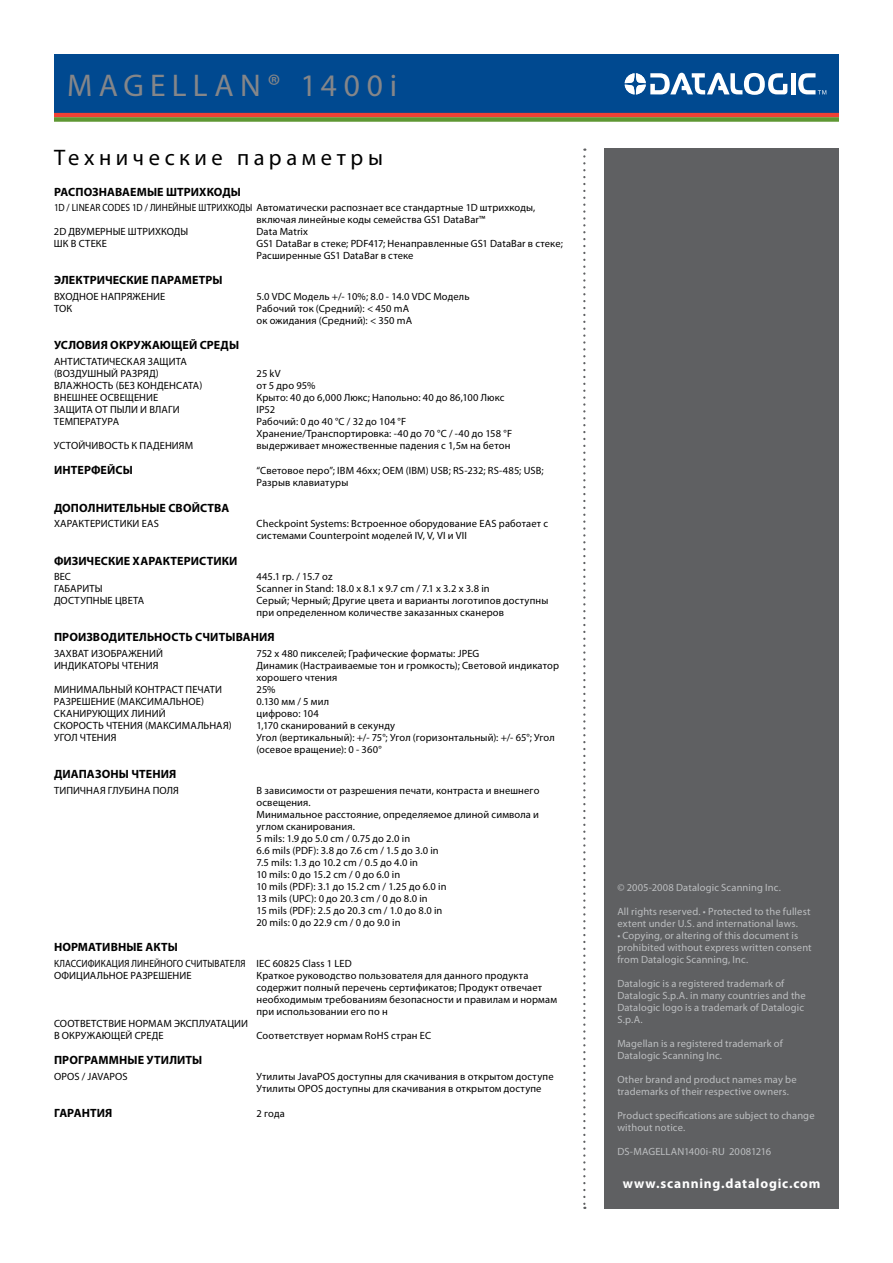
<style>
.page{position:relative;width:893px;height:1263px;background:#fff}
.page>*{position:absolute;margin:0;border:0;box-sizing:border-box;transform-origin:0 0}
.t1{font:31.5px "Myriad Pro";letter-spacing:.205em;color:#858689}
.t2{font:22.5px "Myriad Pro";letter-spacing:.205em;color:#000}
.t3{font:700 13.5px "Myriad Pro";letter-spacing:.06em;color:#fff}
.t4{font:700 12px "Myriad Pro";letter-spacing:.01em;color:#000}
.t5{font:10.5px/12px "Myriad Pro";letter-spacing:.015em;color:#000}
.t6{font:10.5px/12px "Myriad Pro";letter-spacing:.01em;color:#bcbec0}
.t7{font:10.5px/12px "Myriad Pro";letter-spacing:.015em;color:#000;scale:.89 1}
.t8{font:10.5px "Myriad Pro";letter-spacing:.1em;color:#000}
</style>
<div class="page">
<div style="left:604px;top:148px;width:235px;height:1061px;background:#5f6062"></div>
<svg style="left:583px;top:149px;width:2px;height:1060px"></svg>
<div style="left:54px;top:54px;width:785px;height:59px;background:#004990"></div>
<hr style="left:54px;top:113px;width:785px;height:4px;background:#ef4135">
<div style="left:54px;top:117px;width:785px;height:5px;background:#5e9732"></div>
<hr style="left:791px;top:73px;width:4px;height:21px;background:#fff">
<svg style="left:625px;top:73px;width:162px;height:22px"></svg>
<svg style="left:798px;top:73px;width:28px;height:21px"></svg>
<h1 class="t1" style="left:67px;top:66px;width:331px">Magell an® 1400i</h1>
<h2 class="t2" style="left:54px;top:144px;width:330px">Технические параметры</h2>
<p class="t4" style="left:54px;top:184px;width:189px">Распознаваемые штрихкоды</p>
<p class="t7" style="left:54px;top:201px;width:170px">1D / Linear Codes 1D / Линейные штри</p>
<p class="t7" style="left:256px;top:201px;width:315px;text-indent:-34px">хкоды Автоматически распознает все стандартные 1D штрихкоды, включая линейные коды семейства GS1 DataBar™</p>
<p class="t5" style="left:54px;top:225px;width:82px">2D Двумерн ые штри</p>
<p class="t5" style="left:155px;top:225px;width:14px">хкод</p>
<p class="t5" style="left:181px;top:225px;width:9px">ы</p>
<p class="t5" style="left:256px;top:225px;width:53px">Data Matrix</p>
<p class="t5" style="left:54px;top:237px;width:54px">ШК в стеке</p>
<p class="t5" style="left:256px;top:237px;width:308px">GS1 DataBar в стеке; PDF417; Ненаправленные GS1 DataBar в стеке;<br>Расширенные GS1 DataBar в стеке</p>
<p class="t4" style="left:54px;top:273px;width:170px">Электрические параметры</p>
<p class="t5" style="left:54px;top:290px;width:20px">Входно</p>
<p class="t5" style="left:93px;top:290px;width:15px">е напр</p>
<p class="t5" style="left:127px;top:290px;width:40px">яжени е</p>
<p class="t5" style="left:257px;top:290px;width:215px">5.0 VDC Модель +/- 10%; 8.0 - 14.0 VDC Модель</p>
<p class="t5" style="left:54px;top:302px;width:11px">Ток</p>
<p class="t5" style="left:257px;top:302px;width:157px">Рабочий ток (Средний): &lt; 450 mA ок ожидания (Средний): &lt; 350 mA</p>
<p class="t4" style="left:54px;top:337px;width:187px">Условия окружающей среды</p>
<p class="t5" style="left:54px;top:355px;width:14px">Антистати</p>
<p class="t5" style="left:109px;top:355px;width:67px">ческая защита</p>
<p class="t5" style="left:54px;top:367px;width:10px">(возд</p>
<p class="t5" style="left:82px;top:367px;width:45px">ушный разр</p>
<p class="t5" style="left:143px;top:367px;width:17px">яд)</p>
<p class="t5" style="left:257px;top:367px;width:26px">25 kV</p>
<p class="t5" style="left:54px;top:379px;width:35px">Влажност</p>
<p class="t5" style="left:108px;top:379px;width:37px">ь (без конд</p>
<p class="t5" style="left:164px;top:379px;width:13px">енсата</p>
<p class="t5" style="left:200px;top:379px;width:4px">)</p>
<p class="t5" style="left:256px;top:379px;width:60px">от 5 дро 95%</p>
<p class="t5" style="left:54px;top:391px;width:54px">Внешн ее осв</p>
<p class="t5" style="left:120px;top:391px;width:40px">ещени е</p>
<p class="t5" style="left:256px;top:391px;width:250px">Крыто: 40 до 6,000 Люкс; Напольно: 40 до 86,100 Люкс</p>
<p class="t5" style="left:54px;top:403px;width:28px">Защита</p>
<p class="t5" style="left:95px;top:403px;width:82px">от пыли ивлаги</p>
<p class="t5" style="left:256px;top:403px;width:20px">IP52</p>
<p class="t5" style="left:54px;top:415px;width:59px">Темп ература</p>
<p class="t5" style="left:256px;top:415px;width:257px">Рабочий: 0 до 40 °C / 32 до 104 °F<br>Хранение/Транспортировка: -40 до 70 °C / -40 до 158 °F</p>
<p class="t5" style="left:54px;top:439px;width:7px">Усто</p>
<p class="t5" style="left:78px;top:439px;width:21px">йчивост</p>
<p class="t5" style="left:124px;top:439px;width:24px">ь к пад</p>
<p class="t5" style="left:160px;top:439px;width:30px">ениям</p>
<p class="t5" style="left:256px;top:439px;width:255px">выдерживает множественные падения с 1,5м на бетон</p>
<p class="t4" style="left:54px;top:462px;width:80px">Интерфейсы</p>
<p class="t5" style="left:256px;top:464px;width:289px">“Световое перо”; IBM 46xx; OEM (IBM) USB; RS-232; RS-485; USB;<br>Разрыв клавиатуры</p>
<p class="t4" style="left:54px;top:500px;width:177px">Дополнительные свойства</p>
<p class="t5" style="left:54px;top:517px;width:7px">Характ</p>
<p class="t5" style="left:90px;top:517px;width:13px">еристики</p>
<p class="t5" style="left:142px;top:517px;width:19px">EA S</p>
<p class="t5" style="left:257px;top:517px;width:293px">Checkpoint Systems: Встроенное оборудование EAS работает с системами Counterpoint моделей IV, V, VI и VII</p>
<p class="t4" style="left:54px;top:553px;width:185px">Физические характеристики</p>
<p class="t5" style="left:54px;top:570px;width:15px">Вес</p>
<p class="t5" style="left:257px;top:570px;width:78px">445.1 rp. / 15.7 oz</p>
<p class="t5" style="left:54px;top:582px;width:7px">Габарит</p>
<p class="t5" style="left:95px;top:582px;width:9px">ы</p>
<p class="t5" style="left:257px;top:582px;width:235px">Scanner in Stand: 18.0 x 8.1 x 9.7 cm / 7.1 x 3.2 x 3.8 in</p>
<p class="t5" style="left:54px;top:594px;width:14px">Дост</p>
<p class="t5" style="left:80px;top:594px;width:58px">упн ые цвета</p>
<p class="t5" style="left:257px;top:594px;width:293px">Серый; Черный; Другие цвета и варианты логотипов доступны при определенном количестве заказанных сканеров</p>
<p class="t4" style="left:54px;top:630px;width:9px">Про</p>
<p class="t4" style="left:78px;top:630px;width:198px">изводительность считывания</p>
<p class="t5" style="left:54px;top:647px;width:25px">Захват</p>
<p class="t5" style="left:91px;top:647px;width:7px">изобра</p>
<p class="t5" style="left:128px;top:647px;width:36px">жени й</p>
<p class="t5" style="left:257px;top:647px;width:224px">752 x 480 пикселей; Графические форматы: JPEG</p>
<p class="t5" style="left:54px;top:659px;width:15px">Индикатор</p>
<p class="t5" style="left:112px;top:659px;width:48px">ы чтения</p>
<p class="t5" style="left:257px;top:659px;width:304px">Динамик (Настраиваемые тон и громкость); Световой индикатор хорошего чтения</p>
<p class="t5" style="left:54px;top:683px;width:17px">Минимал</p>
<p class="t5" style="left:105px;top:683px;width:37px">ьный контраст</p>
<p class="t5" style="left:186px;top:683px;width:24px">печати</p>
<p class="t5" style="left:256px;top:683px;width:21px">25%</p>
<p class="t5" style="left:54px;top:695px;width:75px">Разреш ени е (максимал</p>
<p class="t5" style="left:176px;top:695px;width:30px">ьное)</p>
<p class="t5" style="left:256px;top:695px;width:74px">0.130 мм / 5 мил</p>
<p class="t5" style="left:54px;top:707px;width:14px">Сканир</p>
<p class="t5" style="left:92px;top:707px;width:47px">ующих лини</p>
<p class="t5" style="left:159px;top:707px;width:8px">й</p>
<p class="t5" style="left:256px;top:707px;width:64px">цифрово: 104</p>
<p class="t5" style="left:54px;top:719px;width:14px">Скорост</p>
<p class="t5" style="left:98px;top:719px;width:67px">ь чтения (Максимал</p>
<p class="t5" style="left:204px;top:719px;width:30px">ьная)</p>
<p class="t5" style="left:257px;top:719px;width:140px">1,170 сканирований в секунду</p>
<p class="t5" style="left:54px;top:731px;width:64px">Угол чтения</p>
<p class="t5" style="left:257px;top:731px;width:300px">Угол (вертикальный): +/- 75°; Угол (горизонтальный): +/- 65°; Угол (осевое вращение): 0 - 360°</p>
<p class="t4" style="left:54px;top:766px;width:124px">Диапазоны чтения</p>
<p class="t5" style="left:54px;top:784px;width:8px">типи</p>
<p class="t5" style="left:80px;top:784px;width:52px">чная глубина</p>
<p class="t5" style="left:153px;top:784px;width:8px">пол</p>
<p class="t5" style="left:173px;top:784px;width:7px">я</p>
<p class="t5" style="left:256px;top:784px;width:284px">В зависимости от разрешения печати, контраста и внешнего освещения.<br>Минимальное расстояние, определяемое длиной символа и углом сканирования.<br>5 mils: 1.9 до 5.0 cm / 0.75 до 2.0 in<br>6.6 mils (PDF): 3.8 до 7.6 cm / 1.5 до 3.0 in<br>7.5 mils: 1.3 до 10.2 cm / 0.5 до 4.0 in<br>10 mils: 0 до 15.2 cm / 0 до 6.0 in<br>10 mils (PDF): 3.1 до 15.2 cm / 1.25 до 6.0 in<br>13 mils (UPC): 0 до 20.3 cm / 0 до 8.0 in<br>15 mils (PDF): 2.5 до 20.3 cm / 1.0 до 8.0 in<br>20 mils: 0 до 22.9 cm / 0 до 9.0 in</p>
<p class="t4" style="left:54px;top:939px;width:9px">Нор</p>
<p class="t4" style="left:78px;top:939px;width:102px">мативные акты</p>
<p class="t7" style="left:54px;top:957px;width:14px">Класси</p>
<p class="t7" style="left:54px;top:957px;width:336px;text-indent:34px">фикация лин ейного считывателя IEC 60825 Class 1 LED<br>Официал</p>
<p class="t5" style="left:103px;top:969px;width:34px">ьное разр</p>
<p class="t5" style="left:153px;top:969px;width:40px">ешение</p>
<p class="t5" style="left:257px;top:969px;width:302px">Краткое руководство пользователя для данного продукта содержит полный перечень сертификатов; Продукт отвечает необходимым требованиям безопасности и правилам и нормам при использовании его по н</p>
<p class="t5" style="left:54px;top:1017px;width:14px">Соотв</p>
<p class="t5" style="left:86px;top:1017px;width:13px">етстви</p>
<p class="t5" style="left:121px;top:1017px;width:16px">е нормам</p>
<p class="t5" style="left:174px;top:1017px;width:13px">экспл</p>
<p class="t5" style="left:205px;top:1017px;width:37px">уатации</p>
<p class="t8" style="left:54px;top:1029px;width:111px">в окружающей среде</p>
<p class="t5" style="left:257px;top:1029px;width:176px">Соответствует нормам RoHS стран ЕС</p>
<p class="t4" style="left:54px;top:1052px;width:9px">Про</p>
<p class="t4" style="left:78px;top:1052px;width:126px">граммные утилиты</p>
<p class="t5" style="left:54px;top:1070px;width:75px">OPOS / JavaPOS</p>
<p class="t5" style="left:256px;top:1070px;width:299px">Утилиты JavaPOS доступны для скачивания в открытом доступе<br>Утилиты OPOS доступны для скачивания в открытом доступе</p>
<p class="t4" style="left:54px;top:1105px;width:60px">Гарантия</p>
<p class="t5" style="left:256px;top:1107px;width:30px">2 года</p>
<p class="t6" style="left:617px;top:881px;width:165px">© 2005-2008 Datalogic Scanning Inc.</p>
<p class="t6" style="left:617px;top:905px;width:195px">All rights reserved. • Protected to the fullest extent under U.S. and international laws.</p>
<p class="t6" style="left:617px;top:929px;width:196px">• Copying, or altering of this document is prohibited without express written consent from Datalogic Scanning, Inc.</p>
<p class="t6" style="left:617px;top:977px;width:190px">Datalogic is a registered trademark of<br>Datalogic S.p.A. in many countries and the<br>Datalogic logo is a trademark of Datalogic<br>S.p.A.</p>
<p class="t6" style="left:617px;top:1037px;width:167px">Magellan is a registered trademark of<br>Datalogic Scanning Inc.</p>
<p class="t6" style="left:617px;top:1073px;width:181px">Other brand and product names may be trademarks of their respective owners.</p>
<p class="t6" style="left:617px;top:1109px;width:199px">Product specifications are subject to change without notice.</p>
<p class="t6" style="left:617px;top:1145px;width:155px">DS-MAGELLAN 1400i-RU 20081216</p>
<p class="t3" style="left:623px;top:1175px;width:199px">www.scanning.datalogic.com</p>
</div>
